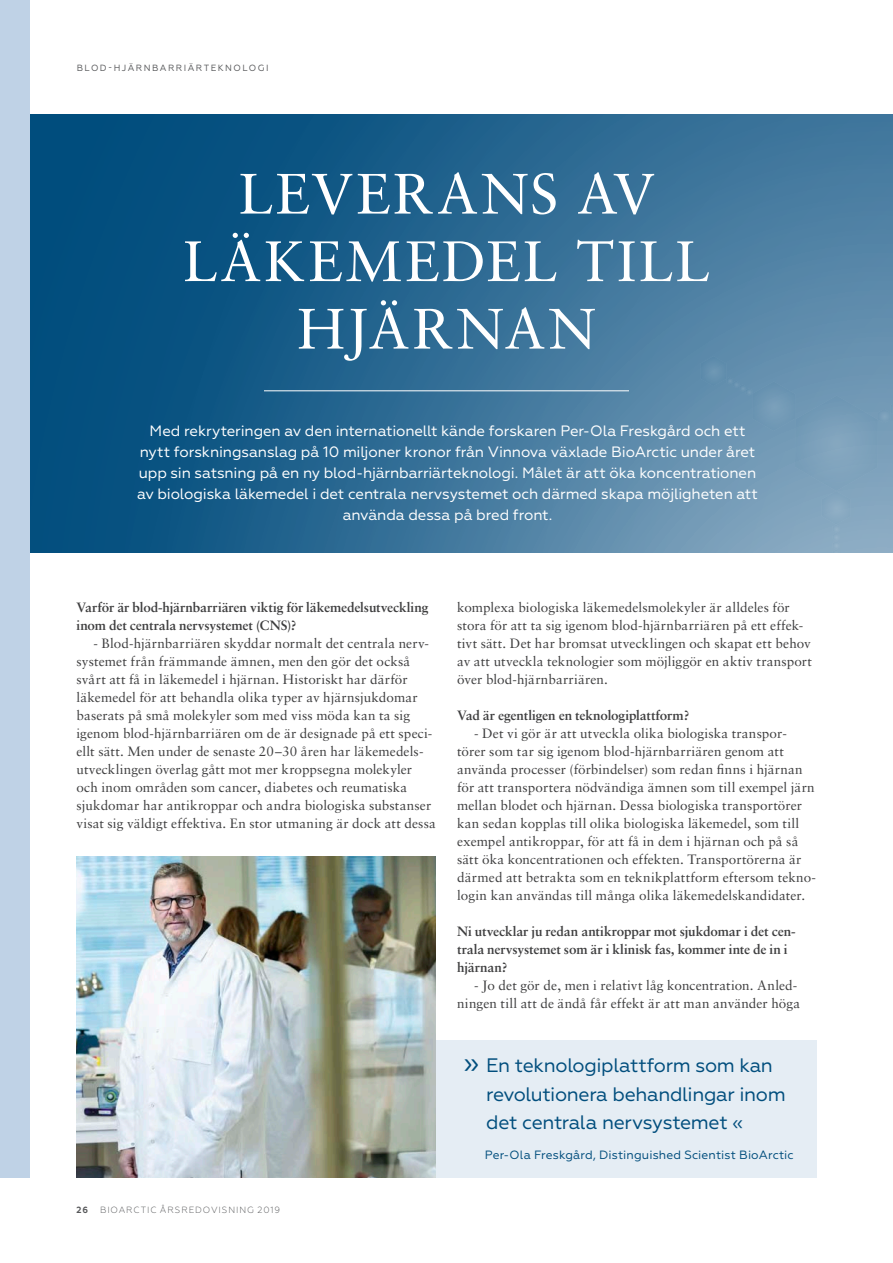
<style>
.page{position:relative;width:893px;height:1263px;background:#fff}
.page>*{position:absolute;margin:0;border:0;box-sizing:border-box;transform-origin:0 0}
.Headline{font:57px/67.5px "Sabon LT Std";letter-spacing:.04em;color:#fff;text-align:center}
.R1_red{font:57px "Sabon LT Std";letter-spacing:.035em;color:#fff}
.Citat{font:19.5px/28.5px "Geometria";letter-spacing:-.02em;color:#014e7d}
.Ingress{font:15px/21px "Geometria";letter-spacing:-.01em;color:#fff;text-align:center}
.Brödtext_vänster{font:13.5px/18px "Sabon LT Std";letter-spacing:.01em;color:#3e3e3f}
.Fråga_sabon_bold{font:700 13.5px/18px "Sabon LT Std";letter-spacing:-.005em;color:#3e3e3f}
.t1{font:12px "Geometria";letter-spacing:.01em;color:#014e7d}
.sidnummer{font:300 9px "Geometria";letter-spacing:.105em;color:#57585a}
.Sidnavigering_VÄ{font:9px "Geometria";letter-spacing:.165em;color:#57585a}
.sidnummer-2{font:700 9px "Geometria";color:#57585a}
.s1{font-size:28.5px}
</style>
<div class="page">
<svg style="left:30px;top:115px;width:863px;height:438px;background:#326e95"></svg>
<div style="left:0;top:0;width:30px;height:1178px;background:#bfd2e6"></div>
<hr style="left:264px;top:390px;width:365px;height:1px;background:#fff">
<div style="left:428px;top:1040px;width:388px;height:138px;background:#e5edf4"></div>
<img style="left:77px;top:856px;width:359px;height:322px">
<p class="Sidnavigering_VÄ" style="left:77px;top:62px;width:193px">BLOD-HJÄRNBARRIÄRTEKNOLOGI</p>
<p class="Headline" style="left:183px;top:159px;width:529px">LEVERANS AV<br>LÄKEMEDEL TILL</p>
<p class="R1_red" style="left:297px;top:295px;width:300px">HJÄRNAN</p>
<p class="Ingress" style="left:137px;top:420px;width:622px">Med rekryteringen av den internationellt kände forskaren Per-Ola Freskgård och ett nytt forskningsanslag på 10 miljoner kronor från Vinnova växlade BioArctic under året upp sin satsning på en ny blod-hjärnbarriärteknologi. Målet är att öka koncentrationen av biologiska läkemedel i det centrala nervsystemet och därmed skapa möjligheten att använda dessa på bred front.</p>
<p class="Fråga_sabon_bold" style="left:77px;top:598px;width:353px">Varför är blod-hjärnbarriären viktig för läkemedelsutveckling inom det centrala nervsystemet (CNS)?</p>
<p class="Brödtext_vänster" style="left:77px;top:634px;width:361px;text-indent:17px">- Blod-hjärnbarriären skyddar normalt det centrala nerv&shy;systemet från främmande ämnen, men den gör det också svårt att få in läkemedel i hjärnan. Historiskt har därför läkemedel för att behandla olika typer av hjärnsjukdomar baserats på små molekyler som med viss möda kan ta sig igenom blod-hjärnbarriären om de är designade på ett speci&shy;ellt sätt. Men under de senaste 20–30 åren har läkemedels&shy;utvecklingen överlag gått mot mer kroppsegna molekyler och inom områden som cancer, diabetes och reumatiska sjukdomar har antikroppar och andra biologiska substanser visat sig väldigt effektiva. En stor utmaning är dock att dessa</p>
<p class="sidnummer-2" style="left:77px;top:1205px;width:13px">26</p>
<p class="sidnummer" style="left:100px;top:1205px;width:181px">BIOARCTIC ÅRSREDOVISNING 2019</p>
<p class="Brödtext_vänster" style="left:457px;top:598px;width:356px">komplexa biologiska läkemedelsmolekyler är alldeles för stora för att ta sig igenom blod-hjärnbarriären på ett effek&shy;tivt sätt. Det har bromsat utvecklingen och skapat ett behov av att utveckla teknologier som möjliggör en aktiv transport över blod-hjärnbarriären.</p>
<p class="Fråga_sabon_bold" style="left:457px;top:706px;width:234px">Vad är egentligen en teknologiplattform?</p>
<p class="Brödtext_vänster" style="left:457px;top:724px;width:360px;text-indent:17px">- Det vi gör är att utveckla olika biologiska transpor&shy;törer som tar sig igenom blod-hjärnbarriären genom att använda processer (förbindelser) som redan finns i hjärnan för att transportera nödvändiga ämnen som till exempel järn mellan blodet och hjärnan. Dessa biologiska transportörer kan sedan kopplas till olika biologiska läkemedel, som till exempel antikroppar, för att få in dem i hjärnan och på så sätt öka koncentrationen och effekten. Transportörerna är därmed att betrakta som en teknikplattform eftersom tekno&shy;login kan användas till många olika läkemedelskandidater.</p>
<p class="Fråga_sabon_bold" style="left:457px;top:922px;width:340px">Ni utvecklar ju redan antikroppar mot sjukdomar i det cen&shy;trala nervsystemet som är i klinisk fas, kommer inte de in i hjärnan?</p>
<p class="Brödtext_vänster" style="left:457px;top:976px;width:344px;text-align:right">- Jo det gör de, men i relativt låg koncentration. Anled&shy;ningen till att de ändå får effekt är att man använder höga</p>
<p class="Citat" style="left:486px;top:1051px;width:301px;text-indent:-23px"><span class="s1">»</span> En teknologiplattform som kan revolutionera behandlingar inom det centrala nervsystemet «</p>
<p class="t1" style="left:485px;top:1148px;width:311px">Per-Ola Freskgård, Distinguished Scientist BioArctic</p>
</div>
